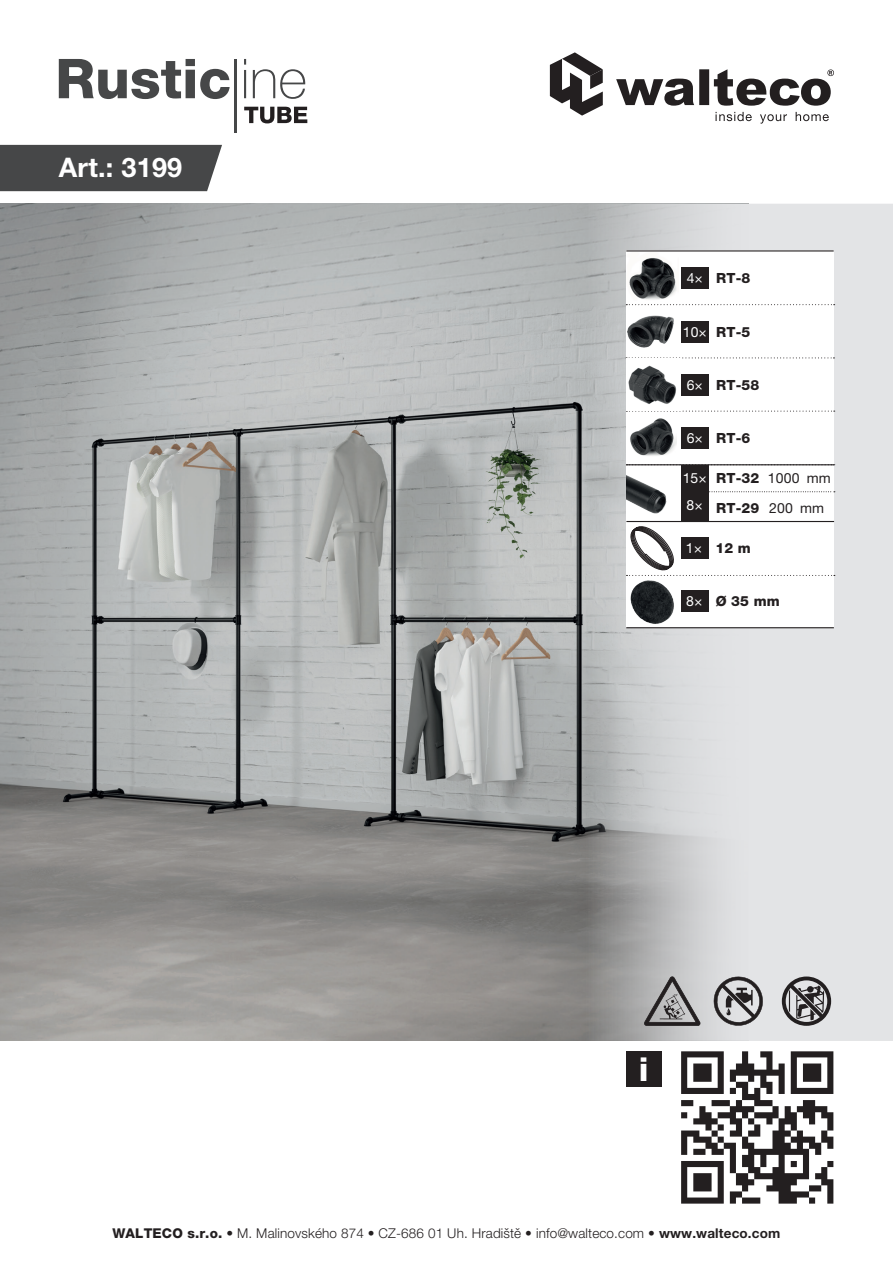
<style>
.page{position:relative;width:893px;height:1263px;background:#fff}
.page>*{position:absolute;margin:0;border:0;box-sizing:border-box;transform-origin:0 0}
.t1{font:33px "Helvetica Neue CE Heavy";color:#fff}
.t2{font:700 27px "Helvetica Neue CE";letter-spacing:.01em;color:#fff}
.t3{font:13.95px "Helvetica Neue CE Heavy";letter-spacing:.01em;color:#231f20}
.t4{font:13.95px "Helvetica Neue CE";color:#fff}
.t5{font:13.95px "Helvetica Neue CE";letter-spacing:.01em;color:#231f20}
.t6{font:13.5px "Helvetica Neue CE Light";letter-spacing:.01em;color:#231f20}
.s1{font-family:"Helvetica Neue CE";color:#fff}
.s2{font-family:"Helvetica Neue CE"}
.s3{font-family:"Helvetica Neue CE Heavy"}
.s4{font-family:"Helvetica Neue CE";font-weight:700}
</style>
<div class="page">
<img style="left:0;top:204px;width:586px;height:837px">
<svg style="left:586px;top:204px;width:307px;height:837px;background:#d2d3d5"></svg>
<svg style="left:550px;top:52px;width:284px;height:72px"></svg>
<svg style="left:59px;top:59px;width:171px;height:40px"></svg>
<hr style="left:235px;top:59px;width:2px;height:73px;background:#464748">
<hr style="left:244px;top:70px;width:2px;height:28px;background:#464748">
<svg style="left:244px;top:59px;width:2px;height:6px"></svg>
<svg style="left:253px;top:69px;width:53px;height:30px"></svg>
<svg style="left:244px;top:107px;width:63px;height:16px"></svg>
<div style="left:0;top:145px;width:222px;height:46px;background:#464748"></div>
<div style="left:626px;top:251px;width:208px;height:377px;background:#fff"></div>
<div style="left:681px;top:374px;width:28px;height:22px;background:#231f20"></div>
<div style="left:681px;top:267px;width:28px;height:22px;background:#231f20"></div>
<div style="left:681px;top:321px;width:28px;height:22px;background:#231f20"></div>
<div style="left:681px;top:427px;width:28px;height:22px;background:#231f20"></div>
<img style="left:629px;top:258px;width:48px;height:42px">
<img style="left:626px;top:305px;width:51px;height:43px">
<svg style="left:626px;top:304px;width:209px;height:1px"></svg>
<svg style="left:626px;top:357px;width:208px;height:1px"></svg>
<svg style="left:626px;top:411px;width:209px;height:1px"></svg>
<hr style="left:626px;top:250px;width:208px;height:1px;background:#231f20">
<hr style="left:626px;top:464px;width:208px;height:1px;background:#231f20">
<svg style="left:626px;top:524px;width:209px;height:52px"></svg>
<div style="left:681px;top:590px;width:28px;height:22px;background:#231f20"></div>
<hr style="left:626px;top:627px;width:208px;height:1px;background:#231f20">
<img style="left:626px;top:465px;width:48px;height:71px">
<img style="left:628px;top:365px;width:49px;height:39px">
<img style="left:630px;top:418px;width:46px;height:38px">
<div style="left:681px;top:465px;width:28px;height:56px;background:#231f20"></div>
<svg style="left:709px;top:491px;width:126px;height:1px"></svg>
<hr style="left:626px;top:521px;width:208px;height:1px;background:#231f20">
<img style="left:630px;top:580px;width:44px;height:44px">
<div style="left:626px;top:1051px;width:36px;height:36px;background:#231f20"></div>
<svg style="left:681px;top:1051px;width:152px;height:152px"></svg>
<svg style="left:644px;top:976px;width:56px;height:50px;background:#969596"></svg>
<svg style="left:782px;top:976px;width:49px;height:50px;background:#8c8b8c"></svg>
<svg style="left:709px;top:973px;width:60px;height:58px;background:#adadae"></svg>
<h2 class="t2" style="left:59px;top:152px;width:125px">Art.: 3199</h2>
<p class="t4" style="left:687px;top:270px;width:18px">4×</p>
<p class="t3" style="left:716px;top:270px;width:36px">RT-8</p>
<p class="t4" style="left:683px;top:324px;width:26px">10×</p>
<p class="t3" style="left:716px;top:324px;width:36px">RT-5</p>
<p class="t4" style="left:687px;top:377px;width:18px">6×</p>
<p class="t3" style="left:716px;top:377px;width:45px">RT-58</p>
<p class="t4" style="left:687px;top:430px;width:18px">6×</p>
<p class="t3" style="left:716px;top:430px;width:36px">RT-6</p>
<p class="t3" style="left:683px;top:470px;width:78px"><span class="s1">15×</span> RT-32</p>
<p class="t4" style="left:687px;top:497px;width:18px">8×</p>
<p class="t5" style="left:768px;top:470px;width:64px">1000 mm</p>
<p class="t3" style="left:687px;top:500px;width:139px"><span class="s1">2×</span> RT-29 <span class="s2">200 mm</span></p>
<p class="t3" style="left:686px;top:541px;width:66px"><span class="s1">1×</span> 12 m</p>
<p class="t3" style="left:686px;top:593px;width:95px"><span class="s1">8×</span> Ø 35 mm</p>
<h1 class="t1" style="left:639px;top:1051px;width:11px">i</h1>
<p class="t6" style="left:113px;top:1225px;width:669px"><span class="s3">WALTECO s.r.o.</span> • M. Malinovského 874 • CZ-686 01 Uh. Hradiště • info@walteco.com • <span class="s4">www.walteco.com</span></p>
</div>
